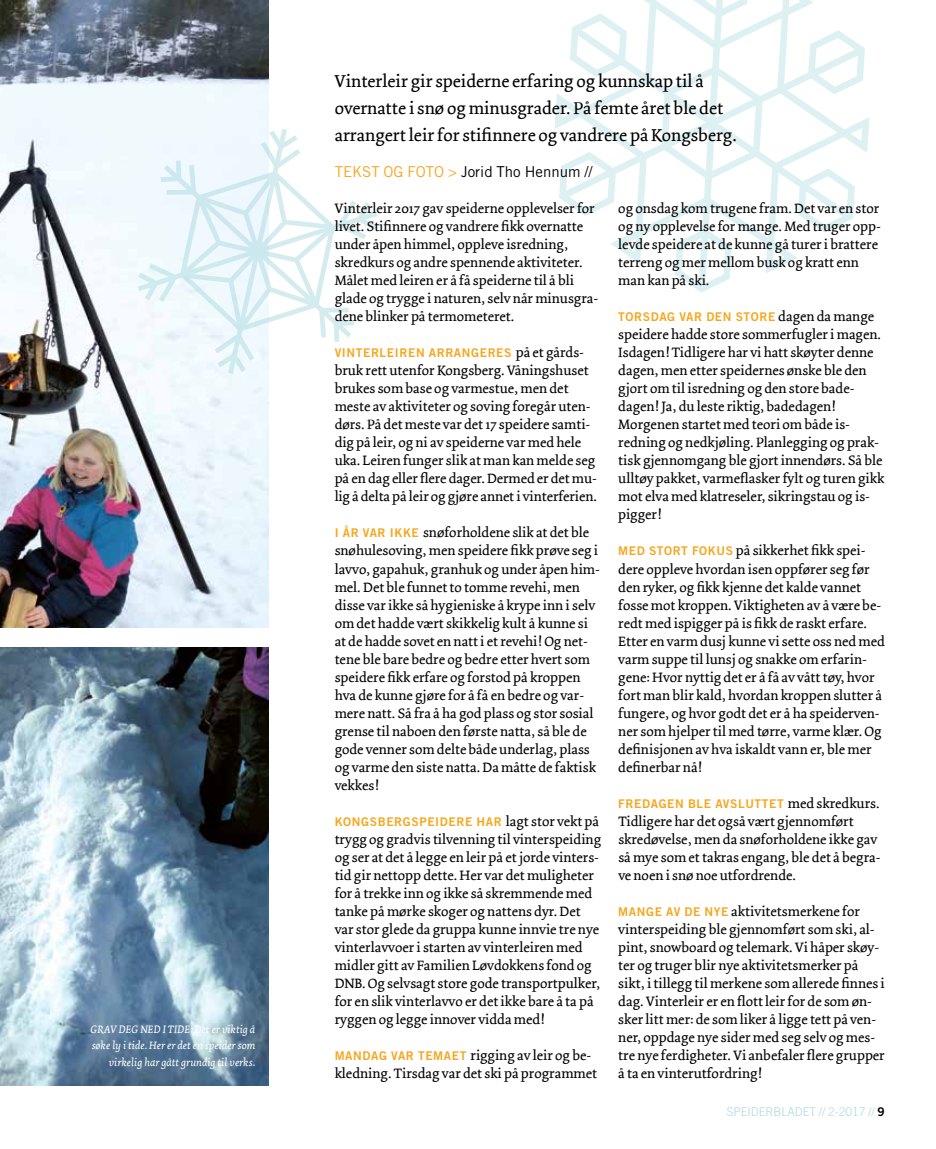
<style>
.page{position:relative;width:936px;height:1149px;background:#fff}
.page>*{position:absolute;margin:0;border:0;box-sizing:border-box;transform-origin:0 0}
.t1{font:18px/27px "Dolly";color:#000}
.t2{font:15px "Trade Gothic LT Std";color:#000}
.t3{font:14.25px/18px "Dolly";color:#000}
.t4{font:12px "Trade Gothic LT Std Bd 2";letter-spacing:.05em;color:#f6a720}
.t5{font:300 12px "Trade Gothic LT Std";color:#abdadf}
.t6{font:italic 11.25px/16.5px "Dolly";color:#fff;text-align:right}
.s1{color:#f6a720}
.s2{font-family:"Dolly";font-size:14.25px;color:#000}
.s3{font-family:"Trade Gothic LT Std Bd 2";font-size:12px;color:#f6a720}
.s4{font-family:"Trade Gothic LT Std Bd 2";font-weight:400;color:#000}
</style>
<div class="page">
<svg style="left:559px;top:0;width:305px;height:292px"></svg>
<img style="left:0;top:0;width:268px;height:627px">
<img style="left:0;top:647px;width:268px;height:437px">
<svg style="left:138px;top:129px;width:239px;height:245px"></svg>
<p class="t6" style="left:91px;top:1020px;width:166px">GRAV DEG NED I TIDE: Det er viktig å søke ly i tide. Her er det en speider som virkelig har gått grundig til verks.</p>
<p class="t1" style="left:334px;top:68px;width:404px">Vinterleir gir speiderne erfaring og kunnskap til å overnatte i snø og minusgrader. På femte året ble det arrangert leir for stifinnere og vandrere på Kongsberg.</p>
<p class="t2" style="left:334px;top:163px;width:259px"><span class="s1">TEKST OG FOTO &gt;</span> Jorid Tho Hennum //</p>
<p class="t3" style="left:334px;top:200px;width:265px">Vinterleir 2017 gav speiderne opplevelser for livet. Stifinnere og vandrere fikk overnatte under åpen himmel, oppleve isredning, skredkurs og andre spennende aktiviteter.<br>Målet med leiren er å få speiderne til å bli glade og trygge i naturen, selv når minusgra&shy;dene blinker på termometeret.</p>
<p class="t4" style="left:334px;top:345px;width:251px">VINTERLEIREN ARRANGERES <span class="s2">på et gårds-</span></p>
<p class="t3" style="left:334px;top:362px;width:264px">bruk rett utenfor Kongsberg. Våningshuset brukes som base og varmestue, men det meste av aktiviteter og soving foregår uten&shy;dørs. På det meste var det 17 speidere samti&shy;dig på leir, og ni av speiderne var med hele uka. Leiren funger slik at man kan melde seg på en dag eller flere dager. Dermed er det mu&shy;lig å delta på leir og gjøre annet i vinterferien.</p>
<p class="t3" style="left:334px;top:524px;width:267px"><span class="s3">I ÅR VAR IKKE</span> snøforholdene slik at det ble snøhulesoving, men speidere fikk prøve seg i lavvo, gapahuk, granhuk og under åpen him&shy;mel. Det ble funnet to tomme revehi, men disse var ikke så hygieniske å krype inn i selv om det hadde vært skikkelig kult å kunne si at de hadde sovet en natt i et revehi! Og net&shy;tene ble bare bedre og bedre etter hvert som speidere fikk erfare og forstod på kroppen hva de kunne gjøre for å få en bedre og var&shy;mere natt. Så fra å ha god plass og stor sosial grense til naboen den første natta, så ble de gode venner som delte både underlag, plass og varme den siste natta. Da måtte de faktisk vekkes!</p>
<p class="t4" style="left:334px;top:813px;width:266px">KONGSBERGSPEIDERE HAR <span class="s2">lagt stor vekt på</span></p>
<p class="t3" style="left:334px;top:830px;width:268px">trygg og gradvis tilvenning til vinterspeiding og ser at det å legge en leir på et jorde vinters&shy;tid gir nettopp dette. Her var det muligheter for å trekke inn og ikke så skremmende med tanke på mørke skoger og nattens dyr. Det var stor glede da gruppa kunne innvie tre nye vinterlavvoer i starten av vinterleiren med midler gitt av Familien Løvdokkens fond og DNB. Og selvsagt store gode transportpulker, for en slik vinterlavvo er det ikke bare å ta på ryggen og legge innover vidda med!</p>
<p class="t3" style="left:334px;top:1046px;width:264px"><span class="s3">MANDAG VAR TEMAET</span> rigging av leir og be&shy;kledning. Tirsdag var det ski på programmet</p>
<p class="t3" style="left:618px;top:200px;width:264px">og onsdag kom trugene fram. Det var en stor og ny opplevelse for mange. Med truger opp&shy;levde speidere at de kunne gå turer i brattere terreng og mer mellom busk og kratt enn man kan på ski.</p>
<p class="t4" style="left:618px;top:309px;width:257px">TORSDAG VAR DEN STORE <span class="s2">dagen da mange</span></p>
<p class="t3" style="left:618px;top:326px;width:267px">speidere hadde store sommerfugler i magen.<br>Isdagen! Tidligere har vi hatt skøyter denne dagen, men etter speidernes ønske ble den gjort om til isredning og den store bade&shy;dagen! Ja, du leste riktig, badedagen!<br>Morgenen startet med teori om både is&shy;redning og nedkjøling. Planlegging og prak&shy;tisk gjennomgang ble gjort innendørs. Så ble ulltøy pakket, varmeflasker fylt og turen gikk mot elva med klatreseler, sikringstau og is&shy;pigger!</p>
<p class="t3" style="left:618px;top:542px;width:268px"><span class="s3">MED STORT FOKUS</span> på sikkerhet fikk spei&shy;dere oppleve hvordan isen oppfører seg før den ryker, og fikk kjenne det kalde vannet fosse mot kroppen. Viktigheten av å være be&shy;redt med ispigger på is fikk de raskt erfare.<br>Etter en varm dusj kunne vi sette oss ned med varm suppe til lunsj og snakke om erfarin&shy;gene: Hvor nyttig det er å få av vått tøy, hvor fort man blir kald, hvordan kroppen slutter å fungere, og hvor godt det er å ha speiderven&shy;ner som hjelper til med tørre, varme klær. Og definisjonen av hva iskaldt vann er, ble mer definerbar nå!</p>
<p class="t4" style="left:618px;top:795px;width:263px">FREDAGEN BLE AVSLUTTET <span class="s2">med skredkurs.</span></p>
<p class="t3" style="left:618px;top:812px;width:264px">Tidligere har det også vært gjennomført skredøvelse, men da snøforholdene ikke gav så mye som et takras engang, ble det å begra&shy;ve noen i snø noe utfordrende.</p>
<p class="t3" style="left:618px;top:902px;width:268px"><span class="s3">MANGE AV DE NYE</span> aktivitetsmerkene for vinterspeiding ble gjennomført som ski, al&shy;pint, snowboard og telemark. Vi håper skøy&shy;ter og truger blir nye aktivitetsmerker på sikt, i tillegg til merkene som allerede finnes i dag. Vinterleir er en flott leir for de som øn&shy;sker litt mer: de som liker å ligge tett på ven&shy;ner, oppdage nye sider med seg selv og mes&shy;tre nye ferdigheter. Vi anbefaler flere grupper å ta en vinterutfordring!</p>
<p class="t5" style="left:726px;top:1103px;width:160px">SPEIDERBLADET // 2-2017 // <span class="s4">9</span></p>
</div>
